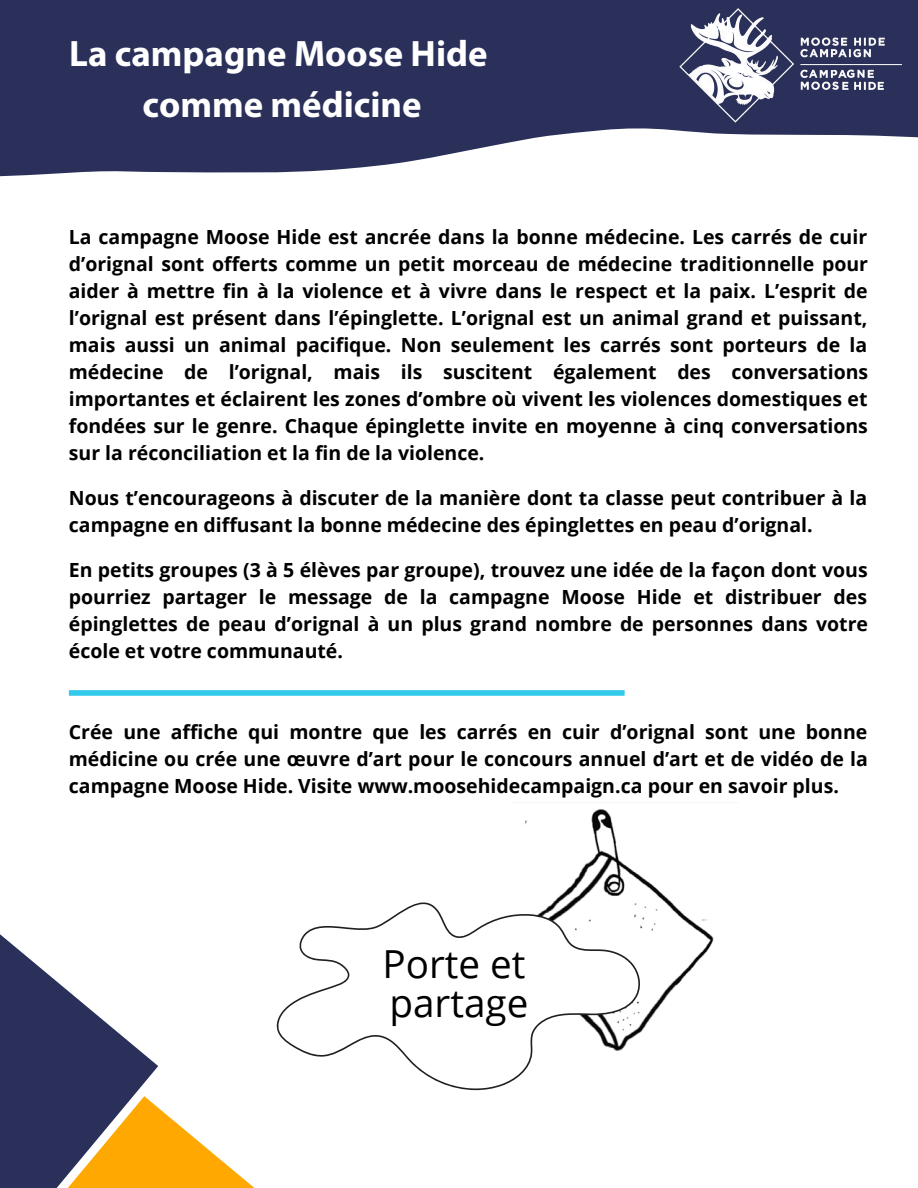
<style>
.page{position:relative;width:918px;height:1188px;background:#fff}
.page>*{position:absolute;margin:0;border:0;box-sizing:border-box;transform-origin:0 0}
.t1{font:38.7px "Open Sans";color:#000}
.t2{font:700 36.9px "Myriad Pro";color:#fff}
.t3{font:700 19.5px/27px "Open Sans";color:#000;text-align:justify}
</style>
<div class="page">
<svg style="left:0;top:0;width:918px;height:177px;fill:#2a3059"></svg>
<div style="left:69px;top:690px;width:556px;height:6px;background:#32c9eb"></div>
<img style="left:679px;top:8px;width:222px;height:115px">
<img style="left:525px;top:809px;width:189px;height:222px">
<svg style="left:0;top:934px;width:158px;height:162px;fill:#2a3059"></svg>
<svg style="left:0;top:1096px;width:255px;height:92px"></svg>
<svg style="left:525px;top:889px;width:116px;height:5px"></svg>
<svg style="left:276px;top:894px;width:366px;height:197px"></svg>
<p class="t2" style="left:69px;top:38px;width:420px">La campagne Moose Hide</p>
<p class="t2" style="left:143px;top:89px;width:280px">comme médicine</p>
<p class="t3" style="left:69px;top:223px;width:801px">La campagne Moose Hide est ancrée dans la bonne médecine. Les carrés de cuir d’orignal sont offerts comme un petit morceau de médecine traditionnelle pour aider à mettre fin à la violence et à vivre dans le respect et la paix. L’esprit de l’orignal est présent dans l’épinglette. L’orignal est un animal grand et puissant, mais aussi un animal pacifique. Non seulement les carrés sont porteurs de la médecine de l’orignal, mais ils suscitent également des conversations importantes et éclairent les zones d’ombre où vivent les violences domestiques et fondées sur le genre. Chaque épinglette invite en moyenne à cinq conversations sur la réconciliation et la fin de la violence.</p>
<p class="t3" style="left:69px;top:484px;width:800px">Nous t’encourageons à discuter de la manière dont ta classe peut contribuer à la campagne en diffusant la bonne médecine des épinglettes en peau d’orignal.</p>
<p class="t3" style="left:69px;top:556px;width:801px">En petits groupes (3 à 5 élèves par groupe), trouvez une idée de la façon dont vous pourriez partager le message de la campagne Moose Hide et distribuer des épinglettes de peau d’orignal à un plus grand nombre de personnes dans votre école et votre communauté.</p>
<p class="t3" style="left:69px;top:718px;width:801px">Crée une affiche qui montre que les carrés en cuir d’orignal sont une bonne médicine ou crée une œuvre d’art pour le concours annuel d’art et de vidéo de la campagne Moose Hide. Visite www.moosehidecampaign.ca pour en savoir plus.</p>
<p class="t1" style="left:382px;top:937px;width:145px">Porte et</p>
<p class="t1" style="left:390px;top:975px;width:140px">partage</p>
</div>
